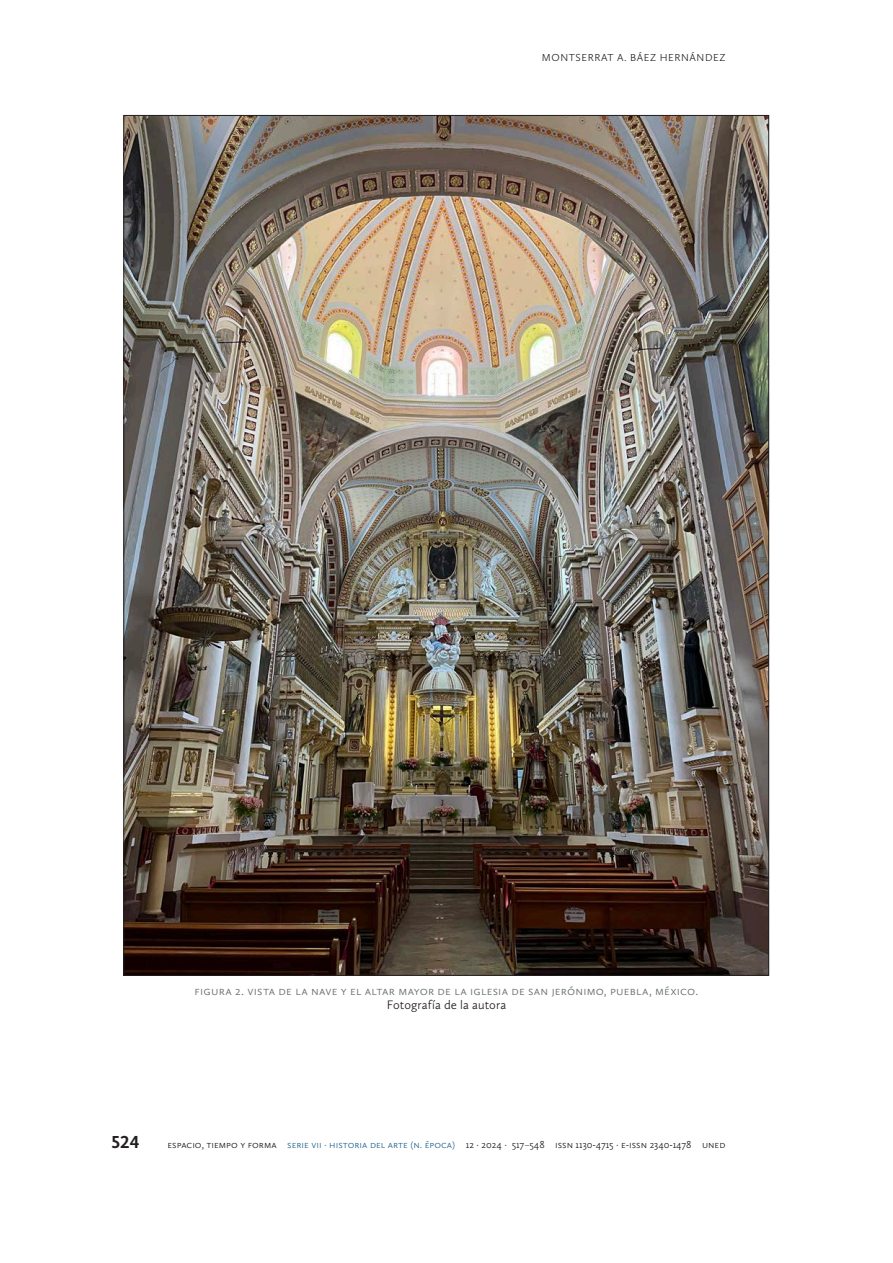
<style>
.page{position:relative;width:893px;height:1263px;background:#fff}
.page>*{position:absolute;margin:0;border:0;box-sizing:border-box;transform-origin:0 0}
.t1{font:700 18px "Calluna Sans";color:#231f20}
.Imagen_Pie{font:300 12.75px "Calluna Sans";letter-spacing:.015em;color:#67706e}
.Imagen_Pie-2{font:300 12.75px "Calluna Sans";letter-spacing:.005em;color:#231f20}
.t2{font:300 10.5px "Calluna Sans";color:#231f20}
.t3{font:300 10.5px "Calluna Sans";color:#286790}
.t4{font:300 10.5px "Calluna Sans";letter-spacing:.055em;color:#231f20}
.s1{color:#286790}
.s2{font-weight:400;color:#67706e}
</style>
<div class="page">
<img style="left:126px;top:117px;width:641px;height:856px">
<p class="t2" style="left:542px;top:52px;width:53px">Montserrat</p>
<p class="t4" style="left:617px;top:52px;width:110px">A. Báez Hernánd ez</p>
<p class="Imagen_Pie" style="left:195px;top:983px;width:505px">FIGURA 2. VISTA DE LA NAVE Y EL ALTAR MAYOR DE LA IGLESIA DE SAN JERÓN IMO, PUEBLA, MÉXICO.</p>
<p class="Imagen_Pie-2" style="left:387px;top:997px;width:121px">Fotografía de la autora</p>
<h1 class="t1" style="left:112px;top:1131px;width:29px">524</h1>
<p class="t2" style="left:168px;top:1138px;width:130px">ESPACIO, TIEMPO Y FORMA <span class="s1">Serie</span></p>
<p class="t3" style="left:311px;top:1138px;width:30px">VII · historia</p>
<p class="t3" style="left:370px;top:1138px;width:24px">del arte</p>
<p class="t3" style="left:411px;top:1138px;width:26px">(n. época</p>
<p class="t2" style="left:452px;top:1138px;width:273px"><span class="s1">)</span> 12 · 2024 · 517<span class="s2">–</span>548 ISSN 1130-4715 · e-iss n 2340-1478 UN ED</p>
</div>
